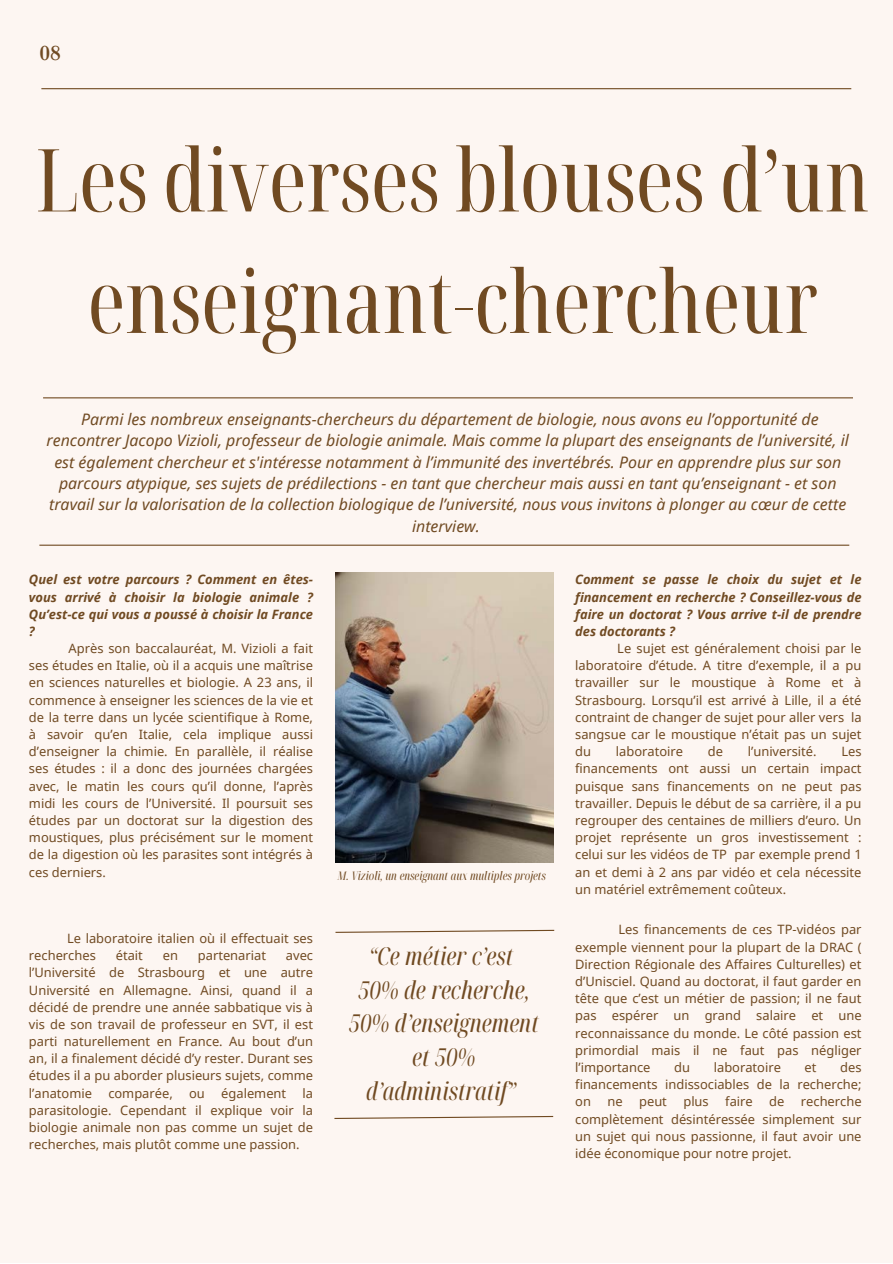
<style>
.page{position:relative;width:893px;height:1264px;background:#fff}
.page>*{position:absolute;margin:0;border:0;box-sizing:border-box;transform-origin:0 0}
.t1{font:extra-condensed 87px/121.4px "Noto Serif Display";color:#704a22;text-align:center}
.t2{font:italic extra-condensed 24.6px/33.8px "Noto Serif Display";color:#704a22;text-align:center}
.t3{font:700 19.95px "Literaturnaya";color:#704a22}
.t4{font:italic 15.9px/21.3px "Noto Sans";color:#704a22;text-align:center}
.t5{font:12.9px/17.2px "Noto Sans";color:#704a22;text-align:justify}
.t6{font:italic 700 12.9px/17.2px "Noto Sans";color:#704a22;text-align:justify}
.t7{font:italic extra-condensed 11.85px "Noto Serif Display";color:#704a22}
</style>
<div class="page">
<div style="left:0;top:0;width:892px;height:1262px;background:#fdf6f2"></div>
<img style="left:335px;top:572px;width:218px;height:290px">
<hr style="left:41px;top:88px;width:810px;height:1px;background:#704a22">
<hr style="left:43px;top:397px;width:809px;height:1px;background:#704a22">
<svg style="left:334px;top:1115px;width:220px;height:4px"></svg>
<svg style="left:335px;top:929px;width:220px;height:4px"></svg>
<hr style="left:39px;top:544px;width:810px;height:1px;background:#704a22">
<p class="t3" style="left:39px;top:41px;width:23px">08</p>
<p class="t1" style="left:36px;top:117px;width:835px">Les diverses blouses d’un enseignant-chercheur</p>
<p class="t4" style="left:47px;top:408px;width:803px">Parmi les nombreux enseignants-chercheurs du département de biologie, nous avons eu l’opportunité de rencontrer Jacopo Vizioli, professeur de biologie animale. Mais comme la plupart des enseignants de l’université, il est également chercheur et s'intéresse notamment à l’immunité des invertébrés. Pour en apprendre plus sur son parcours atypique, ses sujets de prédilections - en tant que chercheur mais aussi en tant qu’enseignant - et son travail sur la valorisation de la collection biologique de l’université, nous vous invitons à plonger au cœur de cette interview.</p>
<p class="t6" style="left:29px;top:570px;width:285px">Quel est votre parcours ? Comment en êtes&shy;vous arrivé à choisir la biologie animale ?<br>Qu’est-ce qui vous a poussé à choisir la France ?</p>
<p class="t5" style="left:29px;top:639px;width:286px;text-indent:40px">Après son baccalauréat, M. Vizioli a fait ses études en Italie, où il a acquis une maîtrise en sciences naturelles et biologie. A 23 ans, il commence à enseigner les sciences de la vie et de la terre dans un lycée scientifique à Rome, à savoir qu’en Italie, cela implique aussi d’enseigner la chimie. En parallèle, il réalise ses études : il a donc des journées chargées avec, le matin les cours qu’il donne, l’après midi les cours de l’Université. Il poursuit ses études par un doctorat sur la digestion des moustiques, plus précisément sur le moment de la digestion où les parasites sont intégrés à ces derniers.</p>
<p class="t5" style="left:29px;top:929px;width:285px;text-indent:38px">Le laboratoire italien où il effectuait ses recherches</p>
<p class="t5" style="left:116px;top:946px;width:29px">était</p>
<p class="t5" style="left:163px;top:946px;width:17px">en</p>
<p class="t5" style="left:198px;top:946px;width:70px">partenariat</p>
<p class="t5" style="left:29px;top:946px;width:286px;text-indent:257px">avec l’Université de Strasbourg et une autre Université en Allemagne. Ainsi, quand il a décidé de prendre une année sabbatique vis à vis de son travail de professeur en SVT, il est parti naturellement en France. Au bout d’un an, il a finalement décidé d’y rester. Durant ses études il a pu aborder plusieurs sujets, comme l’anatomie</p>
<p class="t5" style="left:108px;top:1084px;width:66px">comparée,</p>
<p class="t5" style="left:189px;top:1084px;width:17px">ou</p>
<p class="t5" style="left:221px;top:1084px;width:66px">également</p>
<p class="t5" style="left:29px;top:1084px;width:286px;text-indent:273px">la parasitologie. Cependant il explique voir la biologie animale non pas comme un sujet de recherches, mais plutôt comme une passion.</p>
<p class="t7" style="left:337px;top:867px;width:210px">M. Vizioli, un enseignant aux multiples projets</p>
<p class="t2" style="left:369px;top:938px;width:146px">“Ce métier c’est</p>
<p class="t2" style="left:349px;top:972px;width:191px">50% de recherche,<br>50% d’enseignement et 50% d’administratif”</p>
<p class="t6" style="left:575px;top:570px;width:288px">Comment se passe le choix du sujet et le financement en recherche ? Conseillez-vous de faire un doctorat ? Vous arrive t-il de prendre des doctorants ?</p>
<p class="t5" style="left:575px;top:639px;width:288px;text-indent:42px">Le sujet est généralement choisi par le laboratoire d’étude. A titre d’exemple, il a pu travailler sur le moustique à Rome et à Strasbourg. Lorsqu’il est arrivé à Lille, il a été contraint de changer de sujet pour aller vers la sangsue car le moustique n’était pas un sujet du</p>
<p class="t5" style="left:616px;top:742px;width:69px">laboratoire</p>
<p class="t5" style="left:707px;top:742px;width:17px">de</p>
<p class="t5" style="left:747px;top:742px;width:70px">l’université.</p>
<p class="t5" style="left:575px;top:742px;width:288px;text-indent:266px">Les financements ont aussi un certain impact puisque sans financements on ne peut pas travailler. Depuis le début de sa carrière, il a pu regrouper des centaines de milliers d’euro. Un projet représente un gros investissement : celui sur les vidéos de TP par exemple prend 1 an et demi à 2 ans par vidéo et cela nécessite un matériel extrêmement coûteux.</p>
<p class="t5" style="left:575px;top:920px;width:288px;text-indent:43px">Les financements de ces TP-vidéos par exemple viennent pour la plupart de la DRAC ( Direction Régionale des Affaires Culturelles) et d’Unisciel. Quand au doctorat, il faut garder en tête que c’est un métier de passion; il ne faut pas espérer un grand salaire et une reconnaissance du monde. Le côté passion est primordial mais il ne faut pas négliger l’importance</p>
<p class="t5" style="left:575px;top:1058px;width:288px;text-indent:265px">des financements indissociables de la recherche; on</p>
<p class="t5" style="left:674px;top:1058px;width:17px">du</p>
<p class="t5" style="left:713px;top:1058px;width:69px">laboratoire</p>
<p class="t5" style="left:804px;top:1058px;width:13px">et</p>
<p class="t5" style="left:607px;top:1092px;width:17px">ne</p>
<p class="t5" style="left:639px;top:1092px;width:29px">peut</p>
<p class="t5" style="left:683px;top:1092px;width:27px">plus</p>
<p class="t5" style="left:725px;top:1092px;width:29px">faire</p>
<p class="t5" style="left:769px;top:1092px;width:17px">de</p>
<p class="t5" style="left:575px;top:1092px;width:288px;text-indent:226px">recherche complètement désintéressée simplement sur un sujet qui nous passionne, il faut avoir une idée économique pour notre projet.</p>
</div>
